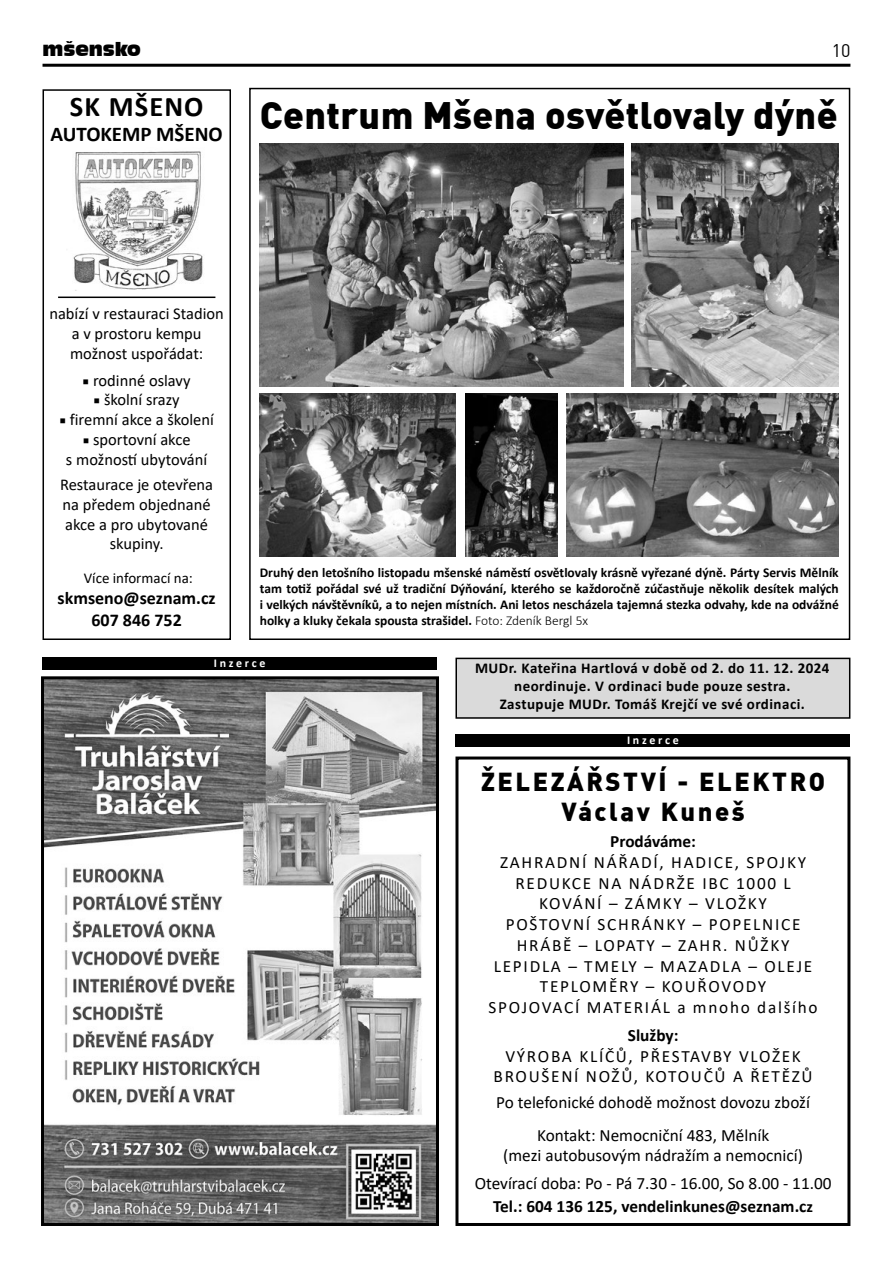
<style>
.page{position:relative;width:893px;height:1263px;background:#fff}
.page>*{position:absolute;margin:0;border:0;box-sizing:border-box;transform-origin:0 0}
.t1{font:900 37.5px "Unient DINCE";letter-spacing:.01em;color:#000}
.t2{font:700 28.5px "Calibri";letter-spacing:.04em;color:#000}
.t3{font:900 25.5px/30.6px "Unient DINCE";letter-spacing:.1em;color:#000;text-align:center}
.t4{font:700 21px "Calibri";color:#000}
.t5{font:700 18px/21.6px "Calibri";color:#000;text-align:center}
.t6{font:18px "Incised 901 BT Compact";color:#000}
.t7{font:18px "Unient DINCE";color:#000}
.t8{font:17.25px/20.7px "Calibri";letter-spacing:.1em;color:#000;text-align:center}
.t9{font:17.25px/32.4px "Calibri";color:#000;text-align:center}
.t10{font:700 17.25px "Calibri";color:#000}
.t11{font:16.5px/19.8px "Calibri";color:#000;text-align:center}
.t12{font:700 15px/18px "Calibri";letter-spacing:.03em;color:#000;text-align:center}
.t13{font:15px "Calibri";color:#000}
.t14{font:700 13.5px/16.2px "Calibri";color:#000;text-align:justify}
.t15{font:700 12px "Calibri";color:#fff}
.s1{font-family:"Minion Pro"}
.s2{font-weight:300}
.s3{font-size:16.5px}
</style>
<div class="page">
<hr style="left:43px;top:64px;width:807px;height:3px;background:#000">
<div style="left:42px;top:658px;width:395px;height:12px;background:#000"></div>
<img style="left:45px;top:680px;width:390px;height:542px">
<div style="left:41px;top:676px;width:398px;height:550px;border:3px solid #000"></div>
<div style="left:455px;top:756px;width:395px;height:470px;border:3px solid #000"></div>
<div style="left:455px;top:735px;width:395px;height:12px;background:#000"></div>
<div style="left:43px;top:89px;width:188px;height:551px;border:2px solid #000"></div>
<img style="left:73px;top:151px;width:130px;height:139px">
<hr style="left:58px;top:297px;width:157px;height:1px;background:#000">
<div style="left:249px;top:88px;width:601px;height:552px;border:2px solid #000"></div>
<img style="left:631px;top:144px;width:207px;height:242px">
<img style="left:260px;top:144px;width:363px;height:242px">
<img style="left:260px;top:393px;width:195px;height:164px">
<img style="left:566px;top:393px;width:272px;height:164px">
<img style="left:465px;top:393px;width:93px;height:164px">
<div style="left:456px;top:658px;width:394px;height:60px;background:#dadada"></div>
<div style="left:455px;top:658px;width:395px;height:61px;border:2px solid #000"></div>
<h3 class="t6" style="left:43px;top:39px;width:100px">mšensko</h3>
<h3 class="t7" style="left:832px;top:39px;width:20px">10</h3>
<h2 class="t2" style="left:70px;top:86px;width:135px">SK MŠENO</h2>
<h3 class="t4" style="left:51px;top:119px;width:174px">AUTOKEMP MŠENO</h3>
<h1 class="t1" style="left:260px;top:90px;width:579px">Centrum Mšena osvětlovaly dýně</h1>
<p class="t11" style="left:49px;top:303px;width:176px">nabízí v restauraci Stadion a v prostoru kempu možnost uspořádat:</p>
<p class="t11" style="left:83px;top:370px;width:109px"><span class="s1">■</span> rodinné oslavy</p>
<p class="t11" style="left:94px;top:390px;width:88px"><span class="s1">■</span> školní srazy</p>
<p class="t11" style="left:59px;top:409px;width:156px"><span class="s1">■</span> firemní akce a školení</p>
<p class="t11" style="left:66px;top:429px;width:143px"><span class="s1">■</span> sportovní akce<br>s možností ubytování</p>
<p class="t11" style="left:60px;top:474px;width:155px">Restaurace je otevřena na předem objednané akce a pro ubytované skupiny.</p>
<p class="t13" style="left:84px;top:567px;width:111px">Více informací na:</p>
<h3 class="t5" style="left:58px;top:587px;width:160px">skmseno@seznam.cz<br>607 846 752</h3>
<p class="t14" style="left:260px;top:564px;width:580px">Druhý den letošního listopadu mšenské náměstí osvětlovaly krásně vyřezané dýně. Párty Servis Mělník tam totiž pořádal své už tradiční Dýňování, kterého se každoročně zúčastňuje několik desítek malých i velkých návštěvníků, a to nejen místních. Ani letos nescházela tajemná stezka odvahy, kde na odvážné holky a kluky čekala spousta strašidel. <span class="s2">Foto: Zdeník Bergl 5x</span></p>
<p class="t15" style="left:214px;top:654px;width:53px">I n z e r c e</p>
<p class="t12" style="left:475px;top:659px;width:356px">MUDr. Kateřina Hartlová v době od 2. do 11. 12. 2024 neordinuje. V ordinaci bude pouze sestra.<br>Zastupuje MUDr. Tomáš Krejčí ve své ordinaci.</p>
<p class="t15" style="left:627px;top:731px;width:53px">I n z e r c e</p>
<h3 class="t3" style="left:481px;top:764px;width:346px">ŽELEZÁŘSTVÍ - ELEKTRO<br>Václav Kuneš</h3>
<p class="t10" style="left:610px;top:829px;width:87px">Prodáváme:</p>
<p class="t8" style="left:488px;top:851px;width:331px">ZAHRADNÍ NÁŘADÍ, HADICE, SPOJKY<br>REDUKCE NA NÁDRŽE IBC 1000 L<br>KOVÁNÍ – ZÁMKY – VLOŽKY<br>POŠTOVNÍ SCHRÁNKY – POPELNICE<br>HRÁBĚ – LOPATY – ZAHR. NŮŽKY<br>LEPIDLA – TMELY – MAZADLA – OLEJE<br>TEPLOMĚRY – KOUŘOVODY<br>SPOJOVACÍ MATERIÁL a mnoho dalšího</p>
<p class="t10" style="left:628px;top:1023px;width:52px">Služby:</p>
<p class="t8" style="left:494px;top:1045px;width:321px">VÝROBA KLÍČŮ, PŘESTAVBY VLOŽEK<br>BROUŠENÍ NOŽŮ, KOTOUČŮ A ŘETĚZŮ</p>
<p class="t9" style="left:496px;top:1086px;width:315px">Po telefonické dohodě možnost dovozu zboží<br>Kontakt: Nemocniční 483, Mělník</p>
<p class="t9" style="left:475px;top:1141px;width:358px;line-height:27.9px">(mezi autobusovým nádražím a nemocnicí)<br>Otevírací doba: Po - Pá 7.30 - 16.00, So 8.00 - 11.00</p>
<p class="t10" style="left:493px;top:1193px;width:321px">Tel.: 604 136 125, vendelinkunes@seznam.c<span class="s3">z</span></p>
</div>
